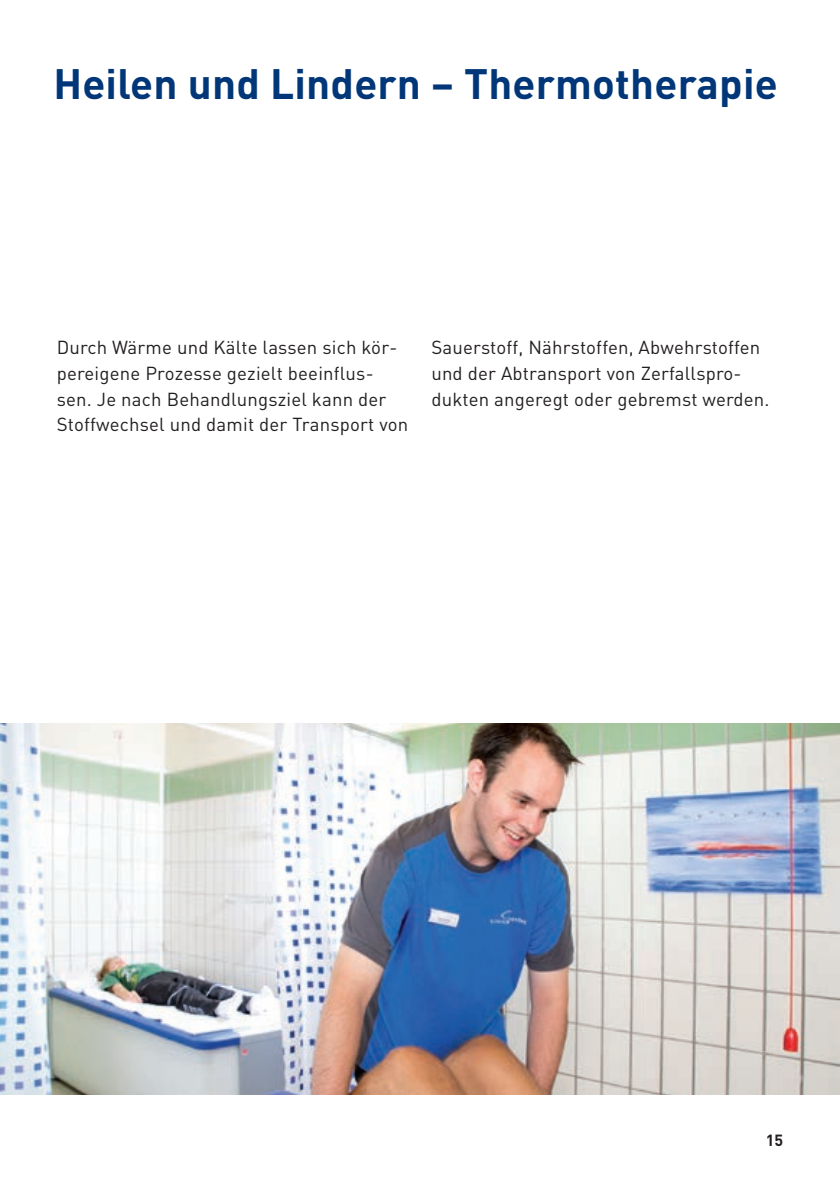
<style>
.page{position:relative;width:840px;height:1191px;background:#fff}
.page>*{position:absolute;margin:0;border:0;box-sizing:border-box;transform-origin:0 0}
._01_Headline{font:700 42px "DIN Pro DR Vp";letter-spacing:.005em;color:#013778}
._03_Fließtext{font:18.6px/25.6px "DIN Pro DR Vp";letter-spacing:.01em;color:#231f20}
.t1{font:700 16px "DIN Pro DR Vp";color:#231f20}
</style>
<div class="page">
<img style="left:0;top:723px;width:839px;height:371px">
<p class="_01_Headline" style="left:53px;top:56px;width:725px">Heilen und Lindern – Thermotherapie</p>
<p class="_03_Fließtext" style="left:57px;top:334px;width:353px">Durch Wärme und Kälte lassen sich kör&shy;pereigene Prozesse gezielt beeinflus&shy;sen. Je nach Behandlungsziel kann der Stoffwechsel und damit der Transport von</p>
<p class="_03_Fließtext" style="left:431px;top:334px;width:339px">Sauerstoff, Nährstoffen, Abwehrstoffen und der Abtransport von Zerfallspro&shy;dukten angeregt oder gebremst werden.</p>
<p class="t1" style="left:765px;top:1129px;width:19px">15</p>
</div>
